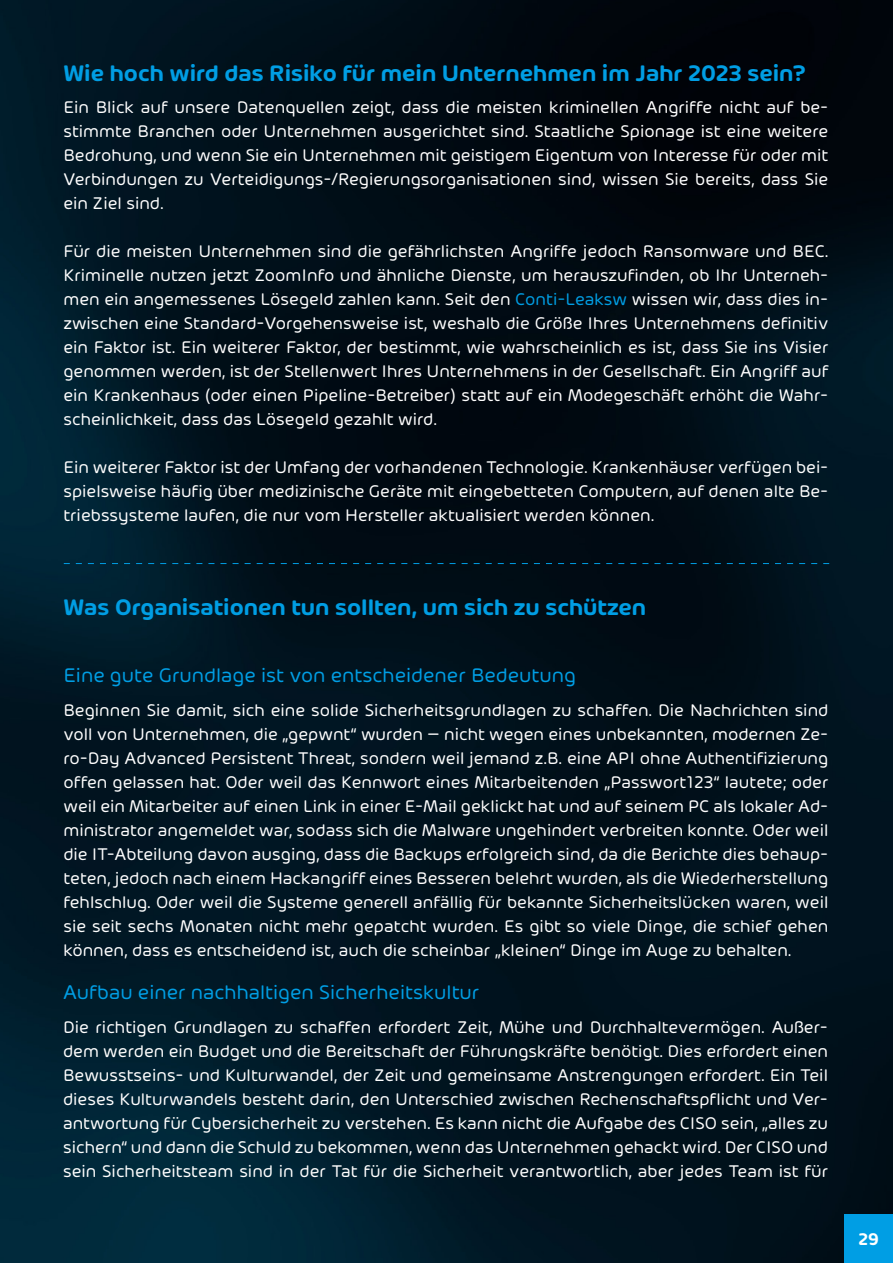
<style>
.page{position:relative;width:893px;height:1263px;background:#fff}
.page>*{position:absolute;margin:0;border:0;box-sizing:border-box;transform-origin:0 0}
.t1{font:600 24px "Hornet";color:#009ee4}
.t2{font:21px "Hornet";color:#009ee4}
.t3{font:18px/24px "Hornet";color:#fff;text-align:justify}
.t4{font:600 18px "Hornet";color:#fff}
.s1{color:#009ee4}
</style>
<div class="page">
<img style="left:0;top:0;width:893px;height:1263px">
<div style="left:844px;top:1214px;width:49px;height:49px;background:#009ee4"></div>
<svg style="left:64px;top:563px;width:765px;height:1px"></svg>
<h1 class="t1" style="left:63px;top:60px;width:744px">Wie hoch wird das Risiko für mein Unternehmen im Jahr 2023 sein?</h1>
<p class="t3" style="left:63px;top:95px;width:766px">Ein Blick auf unsere Datenquellen zeigt, dass die meisten kriminellen Angriffe nicht auf be&shy;stimmte Branchen oder Unternehmen ausgerichtet sind. Staatliche Spionage ist eine weitere Bedrohung, und wenn Sie ein Unternehmen mit geistigem Eigentum von Interesse für oder mit Verbindungen zu Verteidigungs-/Regierungsorganisationen sind, wissen Sie bereits, dass Sie ein Ziel sind.</p>
<p class="t3" style="left:63px;top:239px;width:767px">Für die meisten Unternehmen sind die gefährlichsten Angriffe jedoch Ransomware und BEC.<br>Kriminelle nutzen jetzt ZoomInfo und ähnliche Dienste, um herauszufinden, ob Ihr Unterneh&shy;men ein angemessenes Lösegeld zahlen kann. Seit den <span class="s1">Conti-Leaksw</span> wissen wir, dass dies in&shy;zwischen eine Standard-Vorgehensweise ist, weshalb die Größe Ihres Unternehmens definitiv ein Faktor ist. Ein weiterer Faktor, der bestimmt, wie wahrscheinlich es ist, dass Sie ins Visier genommen werden, ist der Stellenwert Ihres Unternehmens in der Gesellschaft. Ein Angriff auf ein Krankenhaus (oder einen Pipeline-Betreiber) statt auf ein Modegeschäft erhöht die Wahr&shy;scheinlichkeit, dass das Lösegeld gezahlt wird.</p>
<p class="t3" style="left:63px;top:455px;width:766px">Ein weiterer Faktor ist der Umfang der vorhandenen Technologie. Krankenhäuser verfügen bei&shy;spielsweise häufig über medizinische Geräte mit eingebetteten Computern, auf denen alte Be&shy;triebssysteme laufen, die nur vom Hersteller aktualisiert werden können.</p>
<h1 class="t1" style="left:63px;top:595px;width:584px">Was Organisationen tun sollten, um sich zu schützen</h1>
<p class="t2" style="left:63px;top:665px;width:514px">Eine gute Grundlage ist von entscheidener Bedeutung</p>
<p class="t3" style="left:63px;top:699px;width:766px">Beginnen Sie damit, sich eine solide Sicherheitsgrundlagen zu schaffen. Die Nachrichten sind voll von Unternehmen, die „gepwnt“ wurden – nicht wegen eines unbekannten, modernen Ze&shy;ro-Day Advanced Persistent Threat, sondern weil jemand z.B. eine API ohne Authentifizierung offen gelassen hat. Oder weil das Kennwort eines Mitarbeitenden „Passwort123“ lautete; oder weil ein Mitarbeiter auf einen Link in einer E-Mail geklickt hat und auf seinem PC als lokaler Ad&shy;ministrator angemeldet war, sodass sich die Malware ungehindert verbreiten konnte. Oder weil die IT-Abteilung davon ausging, dass die Backups erfolgreich sind, da die Berichte dies behaup&shy;teten, jedoch nach einem Hackangriff eines Besseren belehrt wurden, als die Wiederherstellung fehlschlug. Oder weil die Systeme generell anfällig für bekannte Sicherheitslücken waren, weil sie seit sechs Monaten nicht mehr gepatcht wurden. Es gibt so viele Dinge, die schief gehen können, dass es entscheidend ist, auch die scheinbar „kleinen“ Dinge im Auge zu behalten.</p>
<p class="t2" style="left:63px;top:982px;width:418px">Aufbau einer nachhaltigen Sicherheitskultur</p>
<p class="t3" style="left:63px;top:1016px;width:766px">Die richtigen Grundlagen zu schaffen erfordert Zeit, Mühe und Durchhaltevermögen. Außer&shy;dem werden ein Budget und die Bereitschaft der Führungskräfte benötigt. Dies erfordert einen Bewusstseins- und Kulturwandel, der Zeit und gemeinsame Anstrengungen erfordert. Ein Teil dieses Kulturwandels besteht darin, den Unterschied zwischen Rechenschaftspflicht und Ver&shy;antwortung für Cybersicherheit zu verstehen. Es kann nicht die Aufgabe des CISO sein, „alles zu sichern“ und dann die Schuld zu bekommen, wenn das Unternehmen gehackt wird. Der CISO und sein Sicherheitsteam sind in der Tat für die Sicherheit verantwortlich, aber jedes Team ist für</p>
<p class="t4" style="left:858px;top:1229px;width:22px">29</p>
</div>
